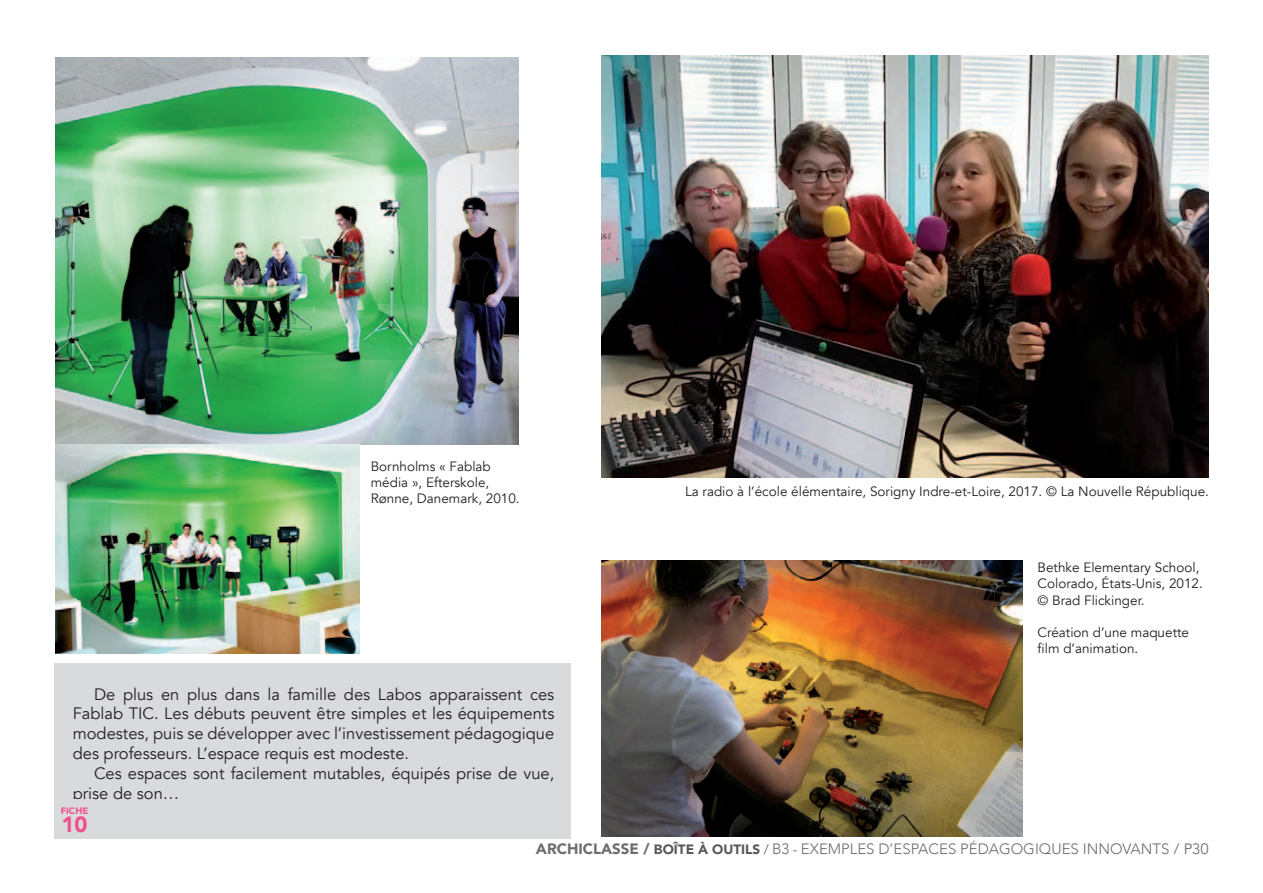
<style>
.page{position:relative;width:1263px;height:893px;background:#fff}
.page>*{position:absolute;margin:0;border:0;box-sizing:border-box;transform-origin:0 0}
.t1{font:900 21.9px "Avenir";color:#ef508d}
.t2{font:16.5px/19.8px "Avenir";color:#231f20;text-align:justify}
.t3{font:300 15px "Avenir";color:#6c6d70}
.t4{font:13.5px/16.2px "Avenir";color:#231f20}
.t5{font:900 9.3px "Avenir";color:#ef508d}
.s1{font-weight:900}
.s2{font-weight:900;font-size:13.5px;color:#57585a}
.s3{font-size:13.5px;color:#57585a}
.s4{font-weight:400}
</style>
<div class="page">
<div style="left:55px;top:663px;width:516px;height:176px;background:#d9dadc"></div>
<img style="left:56px;top:58px;width:462px;height:386px">
<img style="left:601px;top:55px;width:608px;height:423px">
<img style="left:601px;top:561px;width:421px;height:276px">
<img style="left:56px;top:444px;width:303px;height:210px">
<div style="left:54px;top:800px;width:41px;height:39px;background:#d9dadc"></div>
<p class="t4" style="left:371px;top:459px;width:150px">Bornholms « Fablab média », Efterskole,<br>Rønne, Danemark, 2010.</p>
<p class="t2" style="left:73px;top:684px;width:483px;text-indent:21px">De plus en plus dans la famille des Labos apparaissent ces Fablab TIC. Les débuts peuvent être simples et les équipements modestes, puis se développer avec l’investissement pédagogique des professeurs. L’espace requis est modeste.</p>
<p class="t2" style="left:73px;top:764px;width:483px;text-indent:21px">Ces espaces sont facilement mutables, équipés prise de vue, prise de son…</p>
<p class="t5" style="left:61px;top:803px;width:29px">FICHE</p>
<h1 class="t1" style="left:61px;top:805px;width:28px">10</h1>
<p class="t4" style="left:685px;top:483px;width:525px">La radio à l’école élémentaire, Sorigny Indre-et-Loire, 2017. © La Nouvelle République.</p>
<p class="t4" style="left:1037px;top:560px;width:167px">Bethke Elementary School,<br>Colorado, États-Unis, 2012. © Brad Flickinger.</p>
<p class="t4" style="left:1037px;top:624px;width:153px">Création d’une maquette film d’animation.</p>
<p class="t3" style="left:536px;top:840px;width:674px"><span class="s1">ARCHICLASSE /</span> <span class="s2">BOÎTE À OUTILS</span> <span class="s3">/</span> B3 <span class="s3">-</span> EXEMPLES D’ESPACES PÉDAGOGIQUES INNOVANTS <span class="s4">/ P30</span></p>
</div>
